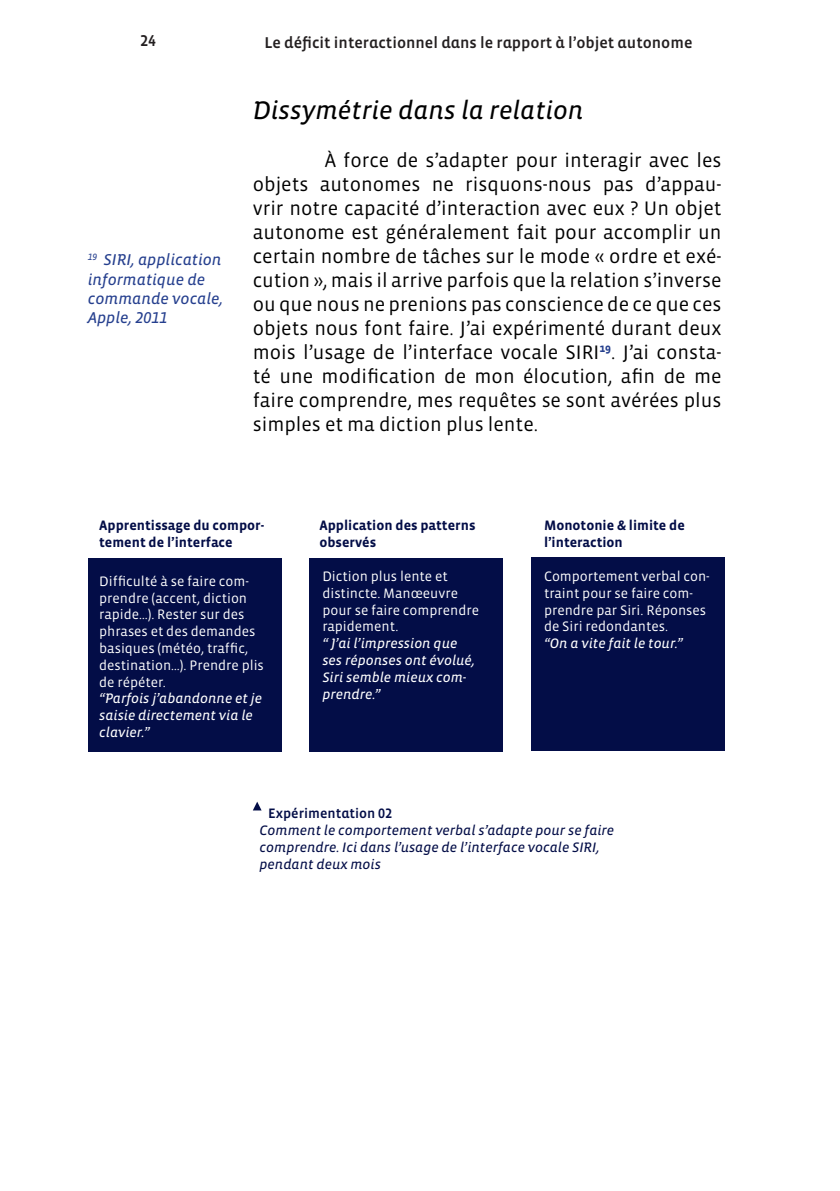
<style>
.page{position:relative;width:840px;height:1191px;background:#fff}
.page>*{position:absolute;margin:0;border:0;box-sizing:border-box;transform-origin:0 0}
.t1{font:26px "Vista Sans Alt Reg Ita";color:#000}
.t2{font:20px/24px "Vista Sans";color:#000;text-align:justify}
.t3{font:16px/19.2px "Vista Sans Alt Reg Ita";color:#253f8e}
.t4{font:16px "Vista Sans Alt Med";color:#231f20}
.t5{font:14px/16.8px "Vista Sans";color:#fff}
.t6{font:14px/16.8px "Vista Sans Alt Reg Ita";color:#fff}
.t7{font:14px/16.8px "Vista Sans Alt Reg Ita";color:#030d47}
.t8{font:700 14px/16.8px "Vista Sans";color:#030d47}
.t9{font:14px "Vista Sans Alt Med";color:#030d47}
</style>
<div class="page">
<svg style="left:253px;top:801px;width:8px;height:9px"></svg>
<div style="left:88px;top:558px;width:193px;height:193px;background:#030d47"></div>
<div style="left:309px;top:558px;width:193px;height:193px;background:#030d47"></div>
<div style="left:530px;top:557px;width:194px;height:193px;background:#030d47"></div>
<p class="t4" style="left:140px;top:32px;width:17px">24</p>
<p class="t4" style="left:264px;top:34px;width:429px">Le déficit interactionnel dans le rapport à l’objet autonome</p>
<p class="t3" style="left:88px;top:251px;width:137px"><sup>19</sup> SIRI, application informatique de commande vocale,<br>Apple, 2011</p>
<h1 class="t1" style="left:253px;top:97px;width:332px">Dissymétrie dans la relation</h1>
<p class="t2" style="left:253px;top:149px;width:470px;text-indent:72px">À force de s’adapter pour interagir avec les objets autonomes ne risquons-nous pas d’appau&shy;vrir notre capacité d’interaction avec eux ? Un objet autonome est généralement fait pour accomplir un certain nombre de tâches sur le mode « ordre et exé&shy;cution », mais il arrive parfois que la relation s’inverse ou que nous ne prenions pas conscience de ce que ces objets nous font faire. J’ai expérimenté durant deux mois l’usage de l’interface vocale SIRI<sup>19</sup>. J’ai consta&shy;té une modification de mon élocution, afin de me faire comprendre, mes requêtes se sont avérées plus simples et ma diction plus lente.</p>
<p class="t8" style="left:99px;top:517px;width:166px">Apprentissage du compor&shy;tement de l’interface</p>
<p class="t8" style="left:319px;top:517px;width:157px">Application des patterns observés</p>
<p class="t8" style="left:543px;top:517px;width:142px">Monotonie &amp; limite de l’interaction</p>
<p class="t5" style="left:99px;top:573px;width:166px">Difficulté à se faire com&shy;prendre (accent, diction rapide…). Rester sur des phrases et des demandes basiques (météo, traffic, destination…). Prendre plis de répéter.</p>
<p class="t6" style="left:99px;top:690px;width:164px">“Parfois j’abandonne et je saisie directement via le clavier.”</p>
<p class="t5" style="left:322px;top:568px;width:158px">Diction plus lente et distincte. Manœeuvre pour se faire comprendre rapidement.</p>
<p class="t6" style="left:322px;top:635px;width:154px">“ J’ai l’impression que ses réponses ont évolué,<br>Siri semble mieux com&shy;prendre.”</p>
<p class="t5" style="left:543px;top:568px;width:167px">Comportement verbal con&shy;traint pour se faire com&shy;prendre par Siri. Réponses de Siri redondantes.</p>
<p class="t6" style="left:543px;top:635px;width:140px">“On a vite fait le tour.”</p>
<p class="t9" style="left:268px;top:806px;width:125px">Expérimentation 02</p>
<p class="t7" style="left:259px;top:822px;width:356px">Comment le comportement verbal s’adapte pour se faire comprendre. Ici dans l’usage de l’interface vocale SIRI, pendant deux mois</p>
</div>
